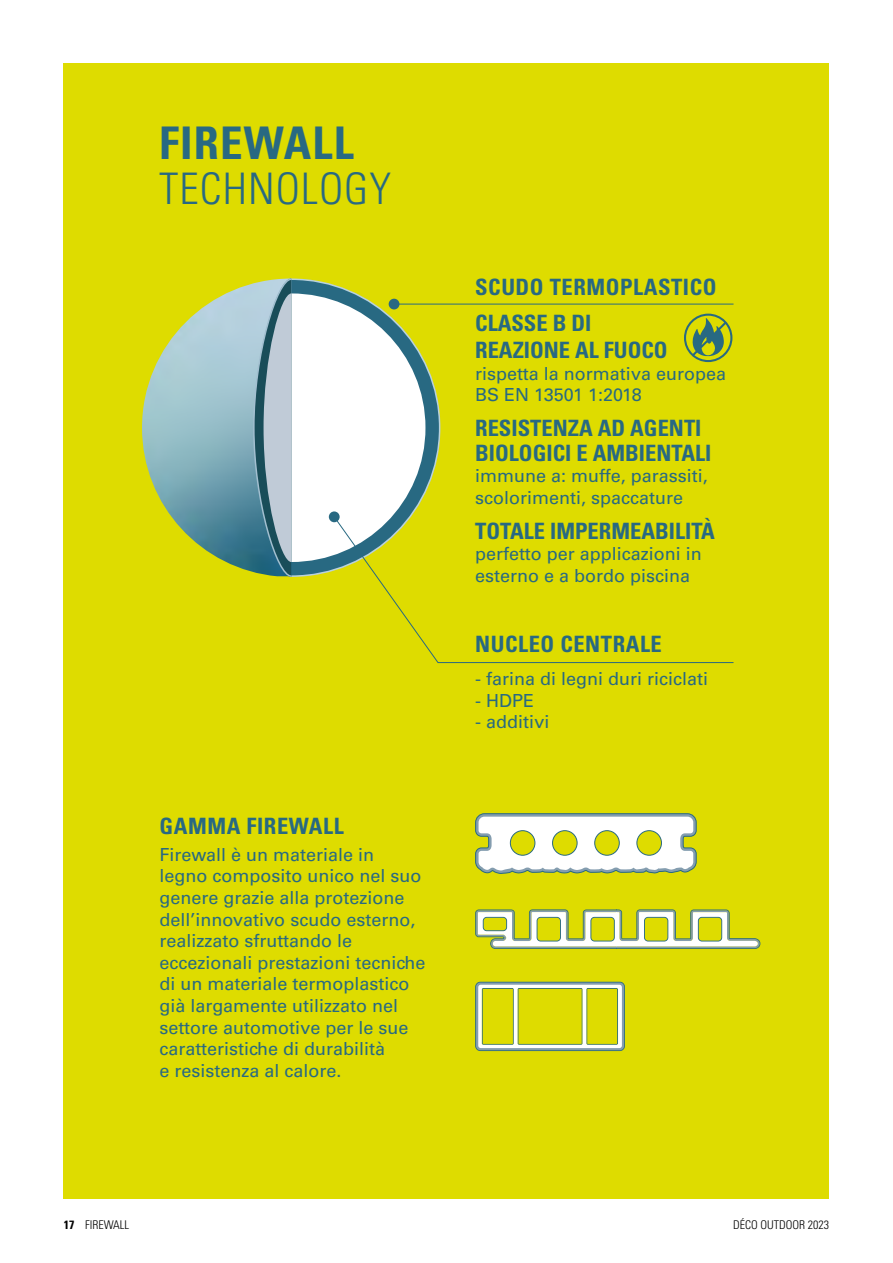
<style>
.page{position:relative;width:893px;height:1263px;background:#fff}
.page>*{position:absolute;margin:0;border:0;box-sizing:border-box;transform-origin:0 0}
.t1{font:700 condensed 45px "Univers LT Std";letter-spacing:.025em;color:#286982}
.t2{font:300 condensed 43.5px "Univers LT Std";letter-spacing:.025em;color:#286982}
.t3{font:700 condensed 22.5px/25.2px "Univers LT Std";color:#286982}
.t4{font:700 condensed 22.5px/36px "Univers LT Std";letter-spacing:.025em;color:#286982}
.t5{font:18px/21.6px "Univers LT Std";color:#286982}
.t6{font:300 condensed 12px "Univers LT Std";color:#000}
.s1{font-weight:700}
</style>
<div class="page">
<div style="left:64px;top:64px;width:765px;height:1135px;background:#dedc00"></div>
<svg style="left:425px;top:303px;width:15px;height:191px"></svg>
<img style="left:142px;top:283px;width:110px;height:289px">
<svg style="left:252px;top:278px;width:173px;height:299px;background:#ccd8cd"></svg>
<hr style="left:394px;top:304px;width:339px;height:1px;background:#286982">
<div style="left:389px;top:299px;width:10px;height:10px;background:#286982;border-radius:50%"></div>
<svg style="left:333px;top:516px;width:401px;height:147px"></svg>
<div style="left:329px;top:511px;width:11px;height:11px;background:#286982;border-radius:50%"></div>
<svg style="left:475px;top:981px;width:150px;height:70px"></svg>
<svg style="left:475px;top:813px;width:222px;height:61px;background:#e0e7dc"></svg>
<div style="left:510px;top:831px;width:25px;height:24px;background:#dedc00;border-radius:50%"></div>
<div style="left:510px;top:830px;width:25px;height:26px;border:1px solid #286982;border-radius:50%"></div>
<div style="left:552px;top:831px;width:25px;height:24px;background:#dedc00;border-radius:50%"></div>
<div style="left:552px;top:830px;width:26px;height:26px;border:1px solid #286982;border-radius:50%"></div>
<div style="left:595px;top:831px;width:24px;height:24px;background:#dedc00;border-radius:50%"></div>
<div style="left:594px;top:830px;width:26px;height:26px;border:1px solid #286982;border-radius:50%"></div>
<div style="left:637px;top:831px;width:24px;height:24px;background:#dedc00;border-radius:50%"></div>
<div style="left:636px;top:830px;width:26px;height:26px;border:1px solid #286982;border-radius:50%"></div>
<svg style="left:684px;top:314px;width:48px;height:48px"></svg>
<svg style="left:475px;top:909px;width:285px;height:40px"></svg>
<h1 class="t1" style="left:159px;top:115px;width:196px">FIREWALL</h1>
<h2 class="t2" style="left:159px;top:163px;width:234px">TECHNOLOGY</h2>
<p class="t4" style="left:159px;top:808px;width:186px">GAMMA FIREWALL</p>
<p class="t5" style="left:159px;top:844px;width:268px">Firewall è un materiale in legno composito unico nel suo genere grazie alla protezione dell’innovativo scudo esterno, realizzato sfruttando le eccezionali prestazioni tecniche di un materiale termoplastico già largamente utilizzato nel settore automotive per le sue caratteristiche di durabilità<br>e resistenza al calore.</p>
<p class="t4" style="left:475px;top:269px;width:243px">SCUDO TERMOPLASTICO<br>CLASSE B DI</p>
<p class="t3" style="left:475px;top:337px;width:194px">REAZIONE AL FUOCO</p>
<p class="t5" style="left:475px;top:362px;width:252px">rispetta la normativa europea<br>BS EN 13501 1:2018</p>
<p class="t3" style="left:475px;top:415px;width:238px">RESISTENZA AD AGENTI<br>BIOLOGICI E AMBIENTALI</p>
<p class="t5" style="left:475px;top:465px;width:234px">immune a: muffe, parassiti, scolorimenti, spaccature</p>
<p class="t3" style="left:475px;top:518px;width:241px">TOTALE IMPERMEABILITÀ</p>
<p class="t5" style="left:475px;top:543px;width:228px">perfetto per applicazioni in esterno e a bordo piscina</p>
<p class="t4" style="left:475px;top:626px;width:188px">NUCLEO CENTRALE</p>
<p class="t5" style="left:475px;top:668px;width:235px">- farina di legni duri riciclati</p>
<p class="t5" style="left:475px;top:690px;width:60px">- HDPE</p>
<p class="t5" style="left:475px;top:711px;width:76px">- additivi</p>
<p class="t6" style="left:64px;top:1218px;width:67px"><span class="s1">17</span> FIREWALL</p>
<p class="t6" style="left:733px;top:1218px;width:98px">DÉCO OUTDOOR 2023</p>
</div>
